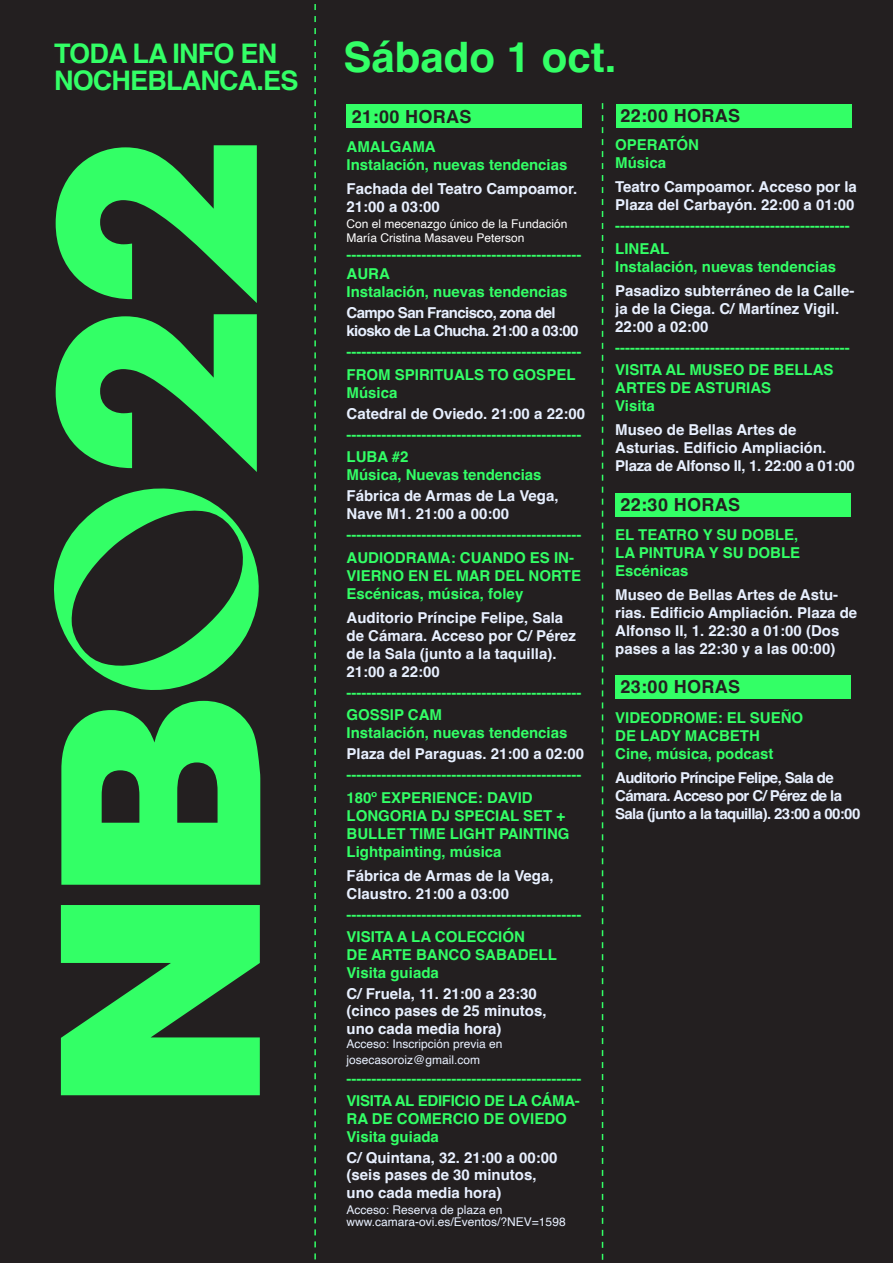
<style>
.page{position:relative;width:893px;height:1263px;background:#231f20}
.page>*{position:absolute;margin:0;border:0;box-sizing:border-box;transform-origin:0 0}
.t1{font:700 42px "Helvetica";color:#3f6}
.t2{font:700 27px/27px "Helvetica";letter-spacing:-.03em;color:#3f6}
.t3{font:700 18px "Helvetica";letter-spacing:.02em;color:#231f20}
.t4{font:700 15px/18px "Helvetica";color:#3f6}
.t5{font:700 15px/18px "Helvetica";color:#e8f0ff}
.t6{font:700 15px/18px "Helvetica";letter-spacing:-.04em;color:#e8f0ff}
.t7{font:700 15px/22.5px "Helvetica";letter-spacing:-.02em;color:#3f6}
.t8{font:12px/16.2px "Helvetica";color:#e8f0ff}
.t9{font:12px/13.5px "Helvetica";color:#fff}
</style>
<div class="page">
<svg style="left:314px;top:4px;width:2px;height:1256px"></svg>
<div style="left:347px;top:104px;width:235px;height:24px;background:#3f6"></div>
<svg style="left:602px;top:103px;width:1px;height:1157px"></svg>
<svg style="left:56px;top:145px;width:201px;height:327px;fill:#3f6"></svg>
<svg style="left:54px;top:488px;width:205px;height:202px"></svg>
<svg style="left:61px;top:905px;width:199px;height:190px"></svg>
<svg style="left:61px;top:701px;width:199px;height:184px"></svg>
<div style="left:616px;top:104px;width:235px;height:24px;background:#3f6"></div>
<div style="left:615px;top:493px;width:235px;height:24px;background:#3f6"></div>
<div style="left:615px;top:675px;width:235px;height:23px;background:#3f6"></div>
<h2 class="t2" style="left:54px;top:43px;width:246px">TODA LA INFO EN<br>NOCHEBLANCA.ES</h2>
<h1 class="t1" style="left:343px;top:31px;width:275px">Sábado 1 oct.</h1>
<p class="t3" style="left:352px;top:106px;width:121px">21:00 HORAS</p>
<p class="t4" style="left:347px;top:139px;width:222px">AMALGAMA<br>Instalación, nuevas tendencias</p>
<p class="t5" style="left:347px;top:181px;width:232px">Fachada del Teatro Campoamor.<br>21:00 a 03:00</p>
<p class="t9" style="left:347px;top:217px;width:222px">Con el mecenazgo único de la Fundación<br>María Cristina Masaveu Peterson</p>
<p class="t4" style="left:347px;top:246px;width:236px;line-height:19.5px">-----------------------------------------------<br>AURA</p>
<p class="t4" style="left:347px;top:284px;width:222px">Instalación, nuevas tendencias</p>
<p class="t6" style="left:347px;top:305px;width:233px">Campo San Francisco, zona del kiosko de La Chucha. 21:00 a 03:00</p>
<p class="t4" style="left:347px;top:342px;width:236px;line-height:22.5px">-----------------------------------------------<br>FROM SPIRITUALS TO GOSPEL</p>
<p class="t4" style="left:347px;top:385px;width:52px">Música</p>
<p class="t5" style="left:347px;top:406px;width:240px">Catedral de Oviedo. 21:00 a 22:00</p>
<p class="t4" style="left:347px;top:425px;width:236px;line-height:22.5px">-----------------------------------------------<br>LUBA #2</p>
<p class="t4" style="left:347px;top:467px;width:197px">Música, Nuevas tendencias</p>
<p class="t5" style="left:347px;top:488px;width:214px">Fábrica de Armas de La Vega,<br>Nave M1. 21:00 a 00:00</p>
<p class="t4" style="left:347px;top:525px;width:236px;line-height:22.5px">-----------------------------------------------<br>AUDIODRAMA: CUANDO ES IN-</p>
<p class="t4" style="left:347px;top:568px;width:236px">VIERNO EN EL MAR DEL NORTE<br>Escénicas, música, foley</p>
<p class="t5" style="left:347px;top:610px;width:231px">Auditorio Príncipe Felipe, Sala de Cámara. Acceso por C/ Pérez de la Sala (junto a la taquilla).<br>21:00 a 22:00</p>
<p class="t4" style="left:347px;top:683px;width:236px;line-height:22.5px">-----------------------------------------------<br>GOSSIP CAM</p>
<p class="t4" style="left:347px;top:725px;width:222px">Instalación, nuevas tendencias</p>
<p class="t5" style="left:347px;top:746px;width:239px">Plaza del Paraguas. 21:00 a 02:00</p>
<p class="t4" style="left:347px;top:765px;width:236px;line-height:22.5px">-----------------------------------------------<br>180º EXPERIENCE: DAVID</p>
<p class="t4" style="left:347px;top:808px;width:225px">LONGORIA DJ SPECIAL SET +<br>BULLET TIME LIGHT PAINTING<br>Lightpainting, música</p>
<p class="t5" style="left:347px;top:868px;width:209px">Fábrica de Armas de la Vega,<br>Claustro. 21:00 a 03:00</p>
<p class="t4" style="left:347px;top:905px;width:236px;line-height:22.5px">-----------------------------------------------<br>VISITA A LA COLECCIÓN</p>
<p class="t4" style="left:347px;top:947px;width:212px">DE ARTE BANCO SABADELL<br>Visita guiada</p>
<p class="t5" style="left:347px;top:987px;width:202px;line-height:16.5px">C/ Fruela, 11. 21:00 a 23:30 (cinco pases de 25 minutos,</p>
<p class="t5" style="left:347px;top:1021px;width:157px">uno cada media hora)</p>
<p class="t8" style="left:347px;top:1036px;width:158px">Acceso: Inscripción previa en josecasoroiz@gmail.com</p>
<p class="t7" style="left:347px;top:1069px;width:236px">-----------------------------------------------<br>VISITA AL EDIFICIO DE LA CÁMA-</p>
<p class="t4" style="left:347px;top:1111px;width:222px">RA DE COMERCIO DE OVIEDO<br>Visita guiada</p>
<p class="t5" style="left:347px;top:1151px;width:212px;line-height:16.5px">C/ Quintana, 32. 21:00 a 00:00 (seis pases de 30 minutos,</p>
<p class="t5" style="left:347px;top:1185px;width:157px">uno cada media hora)</p>
<p class="t8" style="left:347px;top:1204px;width:221px;line-height:12px">Acceso: Reserva de plaza en www.camara-ovi.es/Eventos/?NEV=1598</p>
<p class="t3" style="left:620px;top:105px;width:121px">22:00 HORAS</p>
<p class="t4" style="left:615px;top:138px;width:85px">OPERATÓN<br>Música</p>
<p class="t5" style="left:615px;top:180px;width:243px">Teatro Campoamor. Acceso por la<br>Plaza del Carbayón. 22:00 a 01:00</p>
<p class="t4" style="left:615px;top:217px;width:236px;line-height:22.5px">-----------------------------------------------<br>LINEAL</p>
<p class="t4" style="left:615px;top:259px;width:222px">Instalación, nuevas tendencias</p>
<p class="t5" style="left:615px;top:283px;width:241px">Pasadizo subterráneo de la Calle&shy;ja de la Ciega. C/ Martínez Vigil.<br>22:00 a 02:00</p>
<p class="t4" style="left:615px;top:338px;width:236px;line-height:22.5px">-----------------------------------------------<br>VISITA AL MUSEO DE BELLAS</p>
<p class="t4" style="left:615px;top:381px;width:158px">ARTES DE ASTURIAS<br>Visita</p>
<p class="t5" style="left:615px;top:423px;width:241px">Museo de Bellas Artes de<br>Asturias. Edificio Ampliación.<br>Plaza de Alfonso II, 1. 22:00 a 01:00</p>
<p class="t3" style="left:620px;top:494px;width:121px">22:30 HORAS</p>
<p class="t4" style="left:615px;top:527px;width:187px">EL TEATRO Y SU DOBLE,<br>LA PINTURA Y SU DOBLE<br>Escénicas</p>
<p class="t5" style="left:615px;top:587px;width:244px">Museo de Bellas Artes de Astu&shy;rias. Edificio Ampliación. Plaza de<br>Alfonso II, 1. 22:30 a 01:00 (Dos pases a las 22:30 y a las 00:00)</p>
<p class="t3" style="left:620px;top:676px;width:121px">23:00 HORAS</p>
<p class="t4" style="left:615px;top:711px;width:190px">VIDEODROME: EL SUEÑO<br>DE LADY MACBETH<br>Cine, música, podcast</p>
<p class="t6" style="left:615px;top:771px;width:247px">Auditorio Príncipe Felipe, Sala de<br>Cámara. Acceso por C/ Pérez de la<br>Sala (junto a la taquilla). 23:00 a 00:00</p>
</div>
